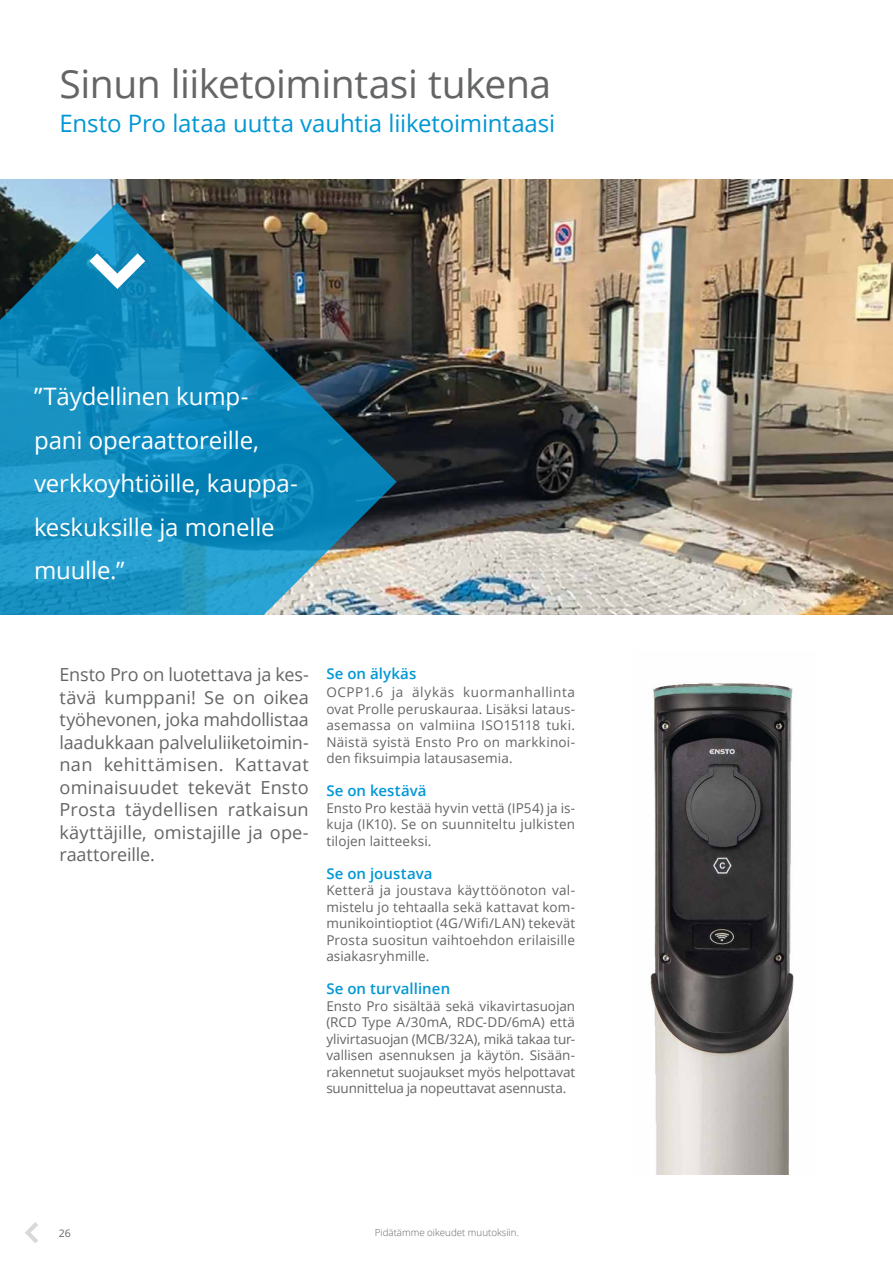
<style>
.page{position:relative;width:893px;height:1263px;background:#fff}
.page>*{position:absolute;margin:0;border:0;box-sizing:border-box;transform-origin:0 0}
.t1{font:39px "Open Sans";letter-spacing:-.015em;color:#646567}
.t2{font:24px/43.5px "Open Sans";letter-spacing:-.005em;color:#fff}
.t3{font:24px "Open Sans";letter-spacing:-.01em;color:#0097d5}
.t4{font:18px/22.5px "Open Sans";color:#646567;text-align:justify}
.t5{font:600 15px "Open Sans";letter-spacing:.005em;color:#0097d5}
.t6{font:13.5px/16.5px "Open Sans";letter-spacing:.01em;color:#646567;text-align:justify}
.t7{font:10.5px "Open Sans";color:#646567}
.t8{font:300 9.75px "Open Sans";color:#646567}
</style>
<div class="page">
<svg style="left:25px;top:1222px;width:13px;height:21px"></svg>
<img style="left:0;top:179px;width:893px;height:436px">
<svg style="left:0;top:203px;width:397px;height:412px;background:#2a7a99"></svg>
<svg style="left:89px;top:253px;width:56px;height:36px"></svg>
<img style="left:650px;top:682px;width:144px;height:492px">
<h1 class="t1" style="left:60px;top:57px;width:493px">Sinun liiketoimintasi tukena</h1>
<h2 class="t3" style="left:60px;top:107px;width:497px">Ensto Pro lataa uutta vauhtia liiketoimintaasi</h2>
<h2 class="t2" style="left:34px;top:374px;width:265px">”Täydellinen kump&shy;pani operaattoreille, verkkoyhtiöille, kauppa&shy;keskuksille ja monelle muulle.”</h2>
<p class="t4" style="left:60px;top:663px;width:251px">Ensto Pro on luotettava ja kes&shy;tävä kumppani! Se on oikea työhevonen, joka mahdollistaa laadukkaan palveluliiketoimin&shy;nan kehittämisen. Kattavat ominaisuudet tekevät Ensto Prosta täydellisen ratkaisun käyttäjille, omistajille ja ope&shy;raattoreille.</p>
<p class="t5" style="left:326px;top:663px;width:92px">Se on älykäs</p>
<p class="t6" style="left:326px;top:684px;width:250px">OCPP1.6 ja älykäs kuormanhallinta ovat Prolle peruskauraa. Lisäksi lataus&shy;asemassa on valmiina ISO15118 tuki.<br>Näistä syistä Ensto Pro on markkinoi&shy;den fiksuimpia latausasemia.</p>
<p class="t5" style="left:326px;top:780px;width:102px">Se on kestävä</p>
<p class="t6" style="left:326px;top:799px;width:250px">Ensto Pro kestää hyvin vettä (IP54) ja is&shy;kuja (IK10). Se on suunniteltu julkisten tilojen laitteeksi.</p>
<p class="t5" style="left:326px;top:863px;width:108px">Se on joustava</p>
<p class="t6" style="left:326px;top:882px;width:250px">Ketterä ja joustava käyttöönoton val&shy;mistelu jo tehtaalla sekä kattavat kom&shy;munikointioptiot (4G/Wifi/LAN) tekevät Prosta suositun vaihtoehdon erilaisille asiakasryhmille.</p>
<p class="t5" style="left:326px;top:978px;width:125px">Se on turvallinen</p>
<p class="t6" style="left:326px;top:997px;width:250px">Ensto Pro sisältää sekä vikavirtasuojan (RCD Type A/30mA, RDC-DD/6mA) että ylivirtasuojan (MCB/32A), mikä takaa tur&shy;vallisen asennuksen ja käytön. Sisään&shy;rakennetut suojaukset myös helpottavat suunnittelua ja nopeuttavat asennusta.</p>
<p class="t7" style="left:59px;top:1226px;width:14px">26</p>
<p class="t8" style="left:375px;top:1226px;width:145px">Pidätämme oikeudet muutoksiin.</p>
</div>
